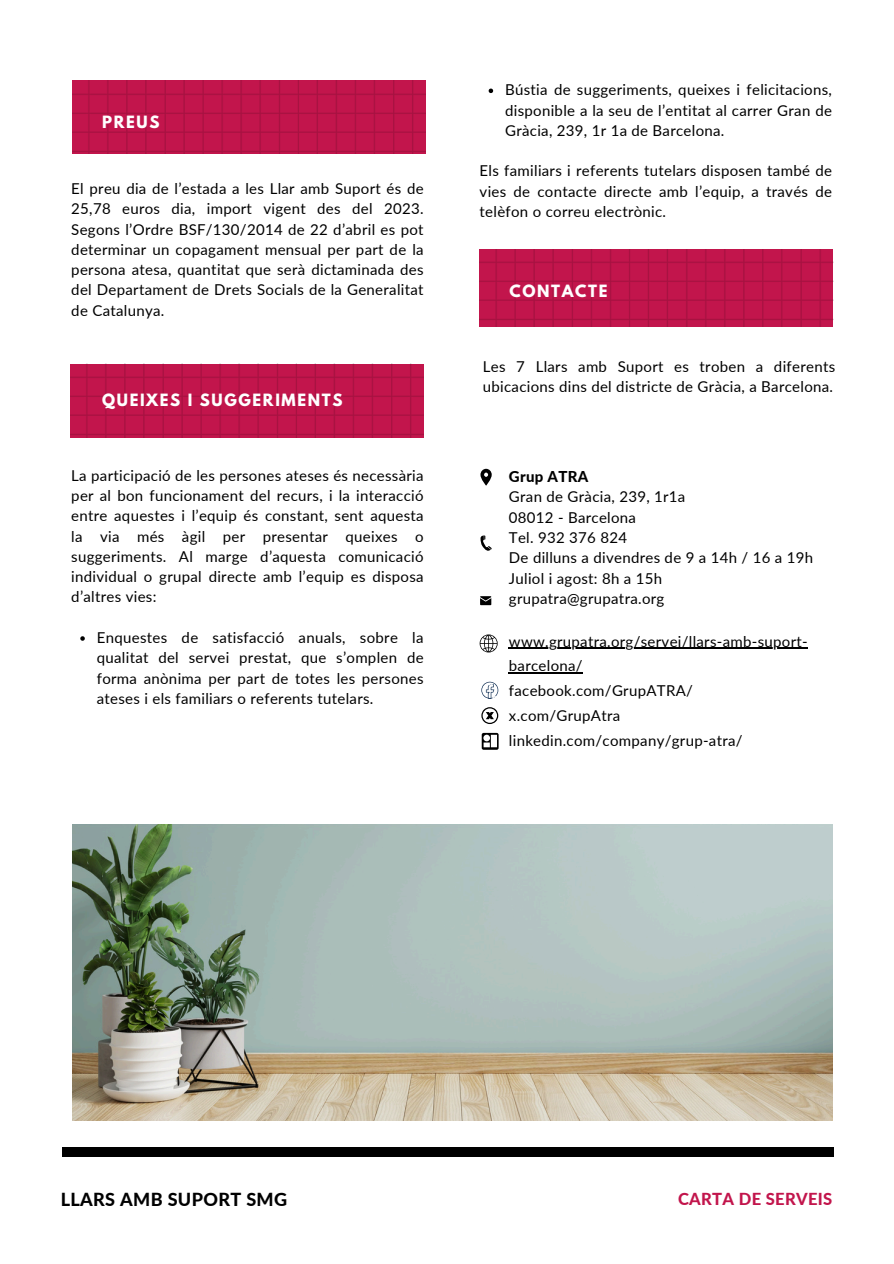
<style>
.page{position:relative;width:894px;height:1264px;background:#fff}
.page>*{position:absolute;margin:0;border:0;box-sizing:border-box;transform-origin:0 0}
.t1{font:800 18px "Lato";letter-spacing:.02em;color:#000}
.t2{font:800 16.5px "Lato";letter-spacing:.02em;color:#c2154c}
.t3{font:15px/20.2px "Lato";letter-spacing:.02em;color:#000;text-align:justify}
.t4{font:700 15px "League Spartan";letter-spacing:.11em;color:#fff}
.t5{font:800 15px "Lato";letter-spacing:.02em;color:#000}
</style>
<div class="page">
<div style="left:62px;top:1147px;width:771px;height:9px;background:#000"></div>
<img style="left:70px;top:364px;width:353px;height:73px">
<img style="left:479px;top:249px;width:354px;height:78px">
<svg style="left:480px;top:469px;width:11px;height:16px"></svg>
<svg style="left:480px;top:535px;width:11px;height:16px"></svg>
<svg style="left:480px;top:596px;width:11px;height:9px"></svg>
<svg style="left:479px;top:634px;width:18px;height:18px"></svg>
<svg style="left:481px;top:681px;width:17px;height:17px"></svg>
<svg style="left:481px;top:707px;width:17px;height:17px"></svg>
<svg style="left:481px;top:733px;width:17px;height:16px"></svg>
<svg style="left:80px;top:636px;width:5px;height:4px"></svg>
<hr style="left:509px;top:647px;width:298px;height:1px;background:#000">
<hr style="left:509px;top:672px;width:74px;height:1px;background:#000">
<img style="left:72px;top:81px;width:354px;height:73px">
<svg style="left:488px;top:89px;width:5px;height:4px"></svg>
<img style="left:72px;top:825px;width:760px;height:295px">
<p class="t4" style="left:102px;top:115px;width:59px">PREUS</p>
<p class="t3" style="left:71px;top:178px;width:354px">El preu dia de l’estada a les Llar amb Suport és de 25,78 euros dia, import vigent des del 2023.<br>Segons l’Ordre BSF/130/2014 de 22 d’abril es pot determinar un copagament mensual per part de la persona atesa, quantitat que serà dictaminada des del Departament de Drets Socials de la Generalitat de Catalunya.</p>
<h2 class="t4" style="left:102px;top:392px;width:242px">QUEIXES I SUGGERIMENTS</h2>
<p class="t3" style="left:71px;top:465px;width:354px">La participació de les persones ateses és necessària per al bon funcionament del recurs, i la interacció entre aquestes i l’equip és constant, sent aquesta la via més àgil per presentar queixes o suggeriments. Al marge d’aquesta comunicació individual o grupal directe amb l’equip es disposa d’altres vies:</p>
<p class="t3" style="left:97px;top:627px;width:328px">Enquestes de satisfacció anuals, sobre la qualitat del servei prestat, que s’omplen de forma anònima per part de totes les persones ateses i els familiars o referents tutelars.</p>
<p class="t3" style="left:505px;top:79px;width:328px">Bústia de suggeriments, queixes i felicitacions, disponible a la seu de l’entitat al carrer Gran de Gràcia, 239, 1r 1a de Barcelona.</p>
<p class="t3" style="left:479px;top:160px;width:354px">Els familiars i referents tutelars disposen també de vies de contacte directe amb l’equip, a través de telèfon o correu electrònic.</p>
<p class="t4" style="left:509px;top:283px;width:100px">CONTACTE</p>
<p class="t3" style="left:482px;top:355px;width:354px">Les 7 Llars amb Suport es troben a diferents ubicacions dins del districte de Gràcia, a Barcelona.</p>
<p class="t5" style="left:509px;top:467px;width:81px">Grup ATRA</p>
<h2 class="t3" style="left:509px;top:486px;width:178px">Gran de Gràcia, 239, 1r1a</h2>
<p class="t3" style="left:509px;top:507px;width:129px">08012 - Barcelona</p>
<h2 class="t3" style="left:509px;top:527px;width:120px">Tel. 932 376 824</h2>
<p class="t3" style="left:509px;top:547px;width:306px">De dilluns a divendres de 9 a 14h / 16 a 19h</p>
<p class="t3" style="left:509px;top:567px;width:155px">Juliol i agost: 8h a 15h</p>
<p class="t3" style="left:509px;top:588px;width:157px">grupatra@grupatra.org</p>
<p class="t3" style="left:509px;top:628px;width:300px;line-height:24.8px">www.grupatra.org/servei/llars-amb-suport&shy;barcelona/</p>
<p class="t3" style="left:509px;top:680px;width:185px">facebook.com/GrupATRA/</p>
<p class="t3" style="left:509px;top:705px;width:113px">x.com/GrupAtra</p>
<p class="t3" style="left:509px;top:729px;width:235px">linkedin.com/company/grup-atra/</p>
<p class="t1" style="left:61px;top:1187px;width:228px">LLARS AMB SUPORT SMG</p>
<p class="t2" style="left:677px;top:1188px;width:156px">CARTA DE SERVEIS</p>
</div>
